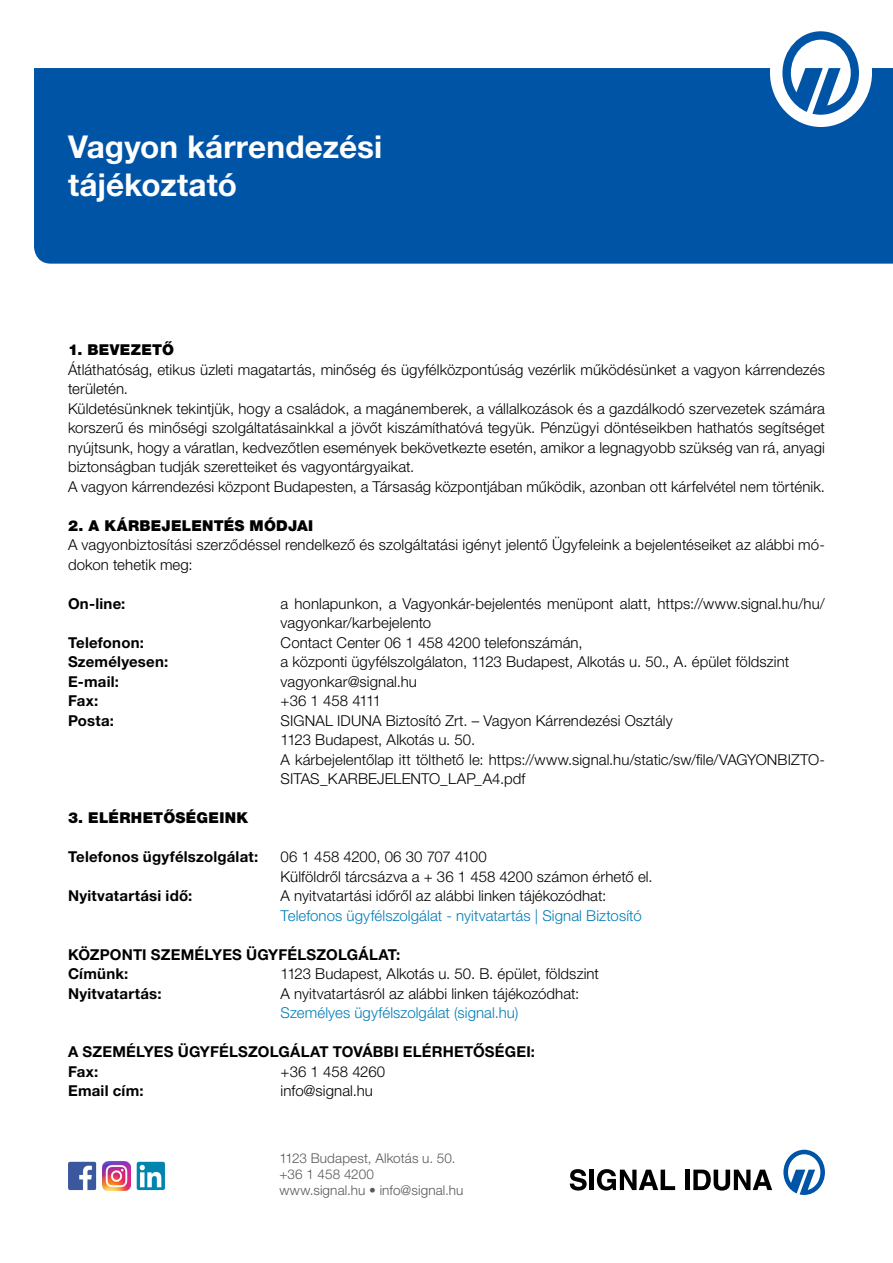
<style>
.page{position:relative;width:893px;height:1263px;background:#fff}
.page>*{position:absolute;margin:0;border:0;box-sizing:border-box;transform-origin:0 0}
.t1{font:700 31.5px/37.8px "Helvetica Neue LT Std";color:#fff}
.t2{font:300 15px/19.5px "Helvetica Neue LT Std";letter-spacing:.005em;color:#000}
.t3{font:700 15px/19.5px "Helvetica Neue LT Std";letter-spacing:.015em;color:#000}
.t4{font:300 15px "Helvetica Neue LT Std";letter-spacing:.005em;color:#007db7}
.t5{font:900 15px "Helvetica Neue LT Std";letter-spacing:.02em;color:#000}
.t6{font:300 15px "Helvetica Neue LT Std";letter-spacing:-.04em;color:#000}
.t7{font:300 13.5px/16.2px "Helvetica Neue LT Std";letter-spacing:.01em;color:#58595b}
</style>
<div class="page">
<svg style="left:570px;top:1169px;width:17px;height:21px"></svg>
<hr style="left:590px;top:1169px;width:4px;height:21px;background:#000">
<svg style="left:597px;top:1169px;width:78px;height:21px"></svg>
<hr style="left:685px;top:1169px;width:4px;height:21px;background:#000">
<svg style="left:693px;top:1169px;width:79px;height:21px"></svg>
<svg style="left:783px;top:1150px;width:42px;height:45px"></svg>
<img style="left:137px;top:1162px;width:28px;height:28px">
<img style="left:102px;top:1162px;width:29px;height:28px">
<img style="left:68px;top:1162px;width:28px;height:28px">
<div style="left:34px;top:68px;width:859px;height:196px;background:#0054a6"></div>
<div style="left:770px;top:18px;width:102px;height:109px;background:#fff;border-radius:50%"></div>
<svg style="left:782px;top:31px;width:77px;height:84px"></svg>
<h1 class="t1" style="left:68px;top:127px;width:316px">Vagyon kárrendezési tájékoztató</h1>
<p class="t5" style="left:68px;top:341px;width:107px">1. BEVEZETŐ</p>
<p class="t2" style="left:68px;top:359px;width:758px">Átláthatóság, etikus üzleti magatartás, minőség és ügyfélközpontúság vezérlik működésünket a vagyon kárrendezés területén.<br>Küldetésünknek tekintjük, hogy a családok, a magánemberek, a vállalkozások és a gazdálkodó szervezetek számára korszerű és minőségi szolgáltatásainkkal a jövőt kiszámíthatóvá tegyük. Pénzügyi döntéseikben hathatós segítséget nyújtsunk, hogy a váratlan, kedvezőtlen események bekövetkezte esetén, amikor a legnagyobb szükség van rá, anyagi biztonságban tudják szeretteiket és vagyontárgyaikat.<br>A vagyon kárrendezési központ Budapesten, a Társaság központjában működik, azonban ott kárfelvétel nem történik.</p>
<p class="t5" style="left:68px;top:516px;width:247px">2. A KÁRBEJELENTÉS MÓDJAI</p>
<p class="t2" style="left:68px;top:535px;width:758px">A vagyonbiztosítási szerződéssel rendelkező és szolgáltatási igényt jelentő Ügyfeleink a bejelentéseiket az alábbi mó&shy;dokon tehetik meg:</p>
<p class="t3" style="left:68px;top:593px;width:59px">On-line:</p>
<p class="t2" style="left:281px;top:593px;width:546px">a honlapunkon, a Vagyonkár-bejelentés menüpont alatt, https://www.signal.hu/hu/ vagyonkar/karbejelento</p>
<p class="t3" style="left:68px;top:632px;width:77px">Telefonon:</p>
<p class="t2" style="left:281px;top:632px;width:303px">Contact Center 06 1 458 4200 telefonszámán,</p>
<p class="t3" style="left:68px;top:652px;width:102px">Személyesen:</p>
<p class="t2" style="left:281px;top:652px;width:510px">a központi ügyfélszolgálaton, 1123 Budapest, Alkotás u. 50., A. épület földszint</p>
<p class="t3" style="left:68px;top:671px;width:52px">E-mail:</p>
<p class="t2" style="left:281px;top:671px;width:138px">vagyonkar@signal.hu</p>
<p class="t3" style="left:68px;top:691px;width:32px">Fax:</p>
<p class="t6" style="left:281px;top:692px;width:102px">+36 1 458 4111</p>
<p class="t3" style="left:68px;top:710px;width:48px">Posta:</p>
<p class="t2" style="left:281px;top:710px;width:546px">SIGNAL IDUNA Biztosító Zrt. – Vagyon Kárrendezési Osztály<br>1123 Budapest, Alkotás u. 50.<br>A kárbejelentőlap itt tölthető le: https://www.signal.hu/static/sw/file/VAGYONBIZTO-SITAS_KARBEJELENTO_LAP_A4.pdf</p>
<p class="t5" style="left:68px;top:809px;width:182px">3. ELÉRHETŐSÉGEINK</p>
<p class="t3" style="left:68px;top:847px;width:192px">Telefonos ügyfélszolgálat:</p>
<p class="t2" style="left:281px;top:847px;width:374px">06 1 458 4200, 06 30 707 4100<br>Külföldről tárcsázva a + 36 1 458 4200 számon érhető el.</p>
<p class="t3" style="left:68px;top:886px;width:126px">Nyitvatartási idő:</p>
<p class="t2" style="left:281px;top:886px;width:327px">A nyitvatartási időről az alábbi linken tájékozódhat:</p>
<p class="t4" style="left:281px;top:906px;width:363px">Telefonos ügyfélszolgálat - nyitvatartás | Signal Biztosító</p>
<p class="t3" style="left:68px;top:944px;width:334px">KÖZPONTI SZEMÉLYES ÜGYFÉLSZOLGÁLAT:<br>Címünk:</p>
<p class="t2" style="left:281px;top:964px;width:320px">1123 Budapest, Alkotás u. 50. B. épület, földszint</p>
<p class="t3" style="left:68px;top:983px;width:95px">Nyitvatartás:</p>
<p class="t2" style="left:281px;top:983px;width:300px">A nyitvatartásról az alábbi linken tájékozódhat:</p>
<p class="t4" style="left:281px;top:1004px;width:239px">Személyes ügyfélszolgálat (signal.hu)</p>
<p class="t3" style="left:68px;top:1042px;width:469px">A SZEMÉLYES ÜGYFÉLSZOLGÁLAT TOVÁBBI ELÉRHETŐSÉGEI:<br>Fax:</p>
<p class="t2" style="left:281px;top:1061px;width:106px">+36 1 458 4260</p>
<p class="t3" style="left:68px;top:1081px;width:77px">Email cím:</p>
<p class="t2" style="left:281px;top:1081px;width:94px">info@signal.hu</p>
<p class="t7" style="left:279px;top:1149px;width:186px">1123 Budapest, Alkotás u. 50. +36 1 458 4200 www.signal.hu • info@signal.hu</p>
</div>
